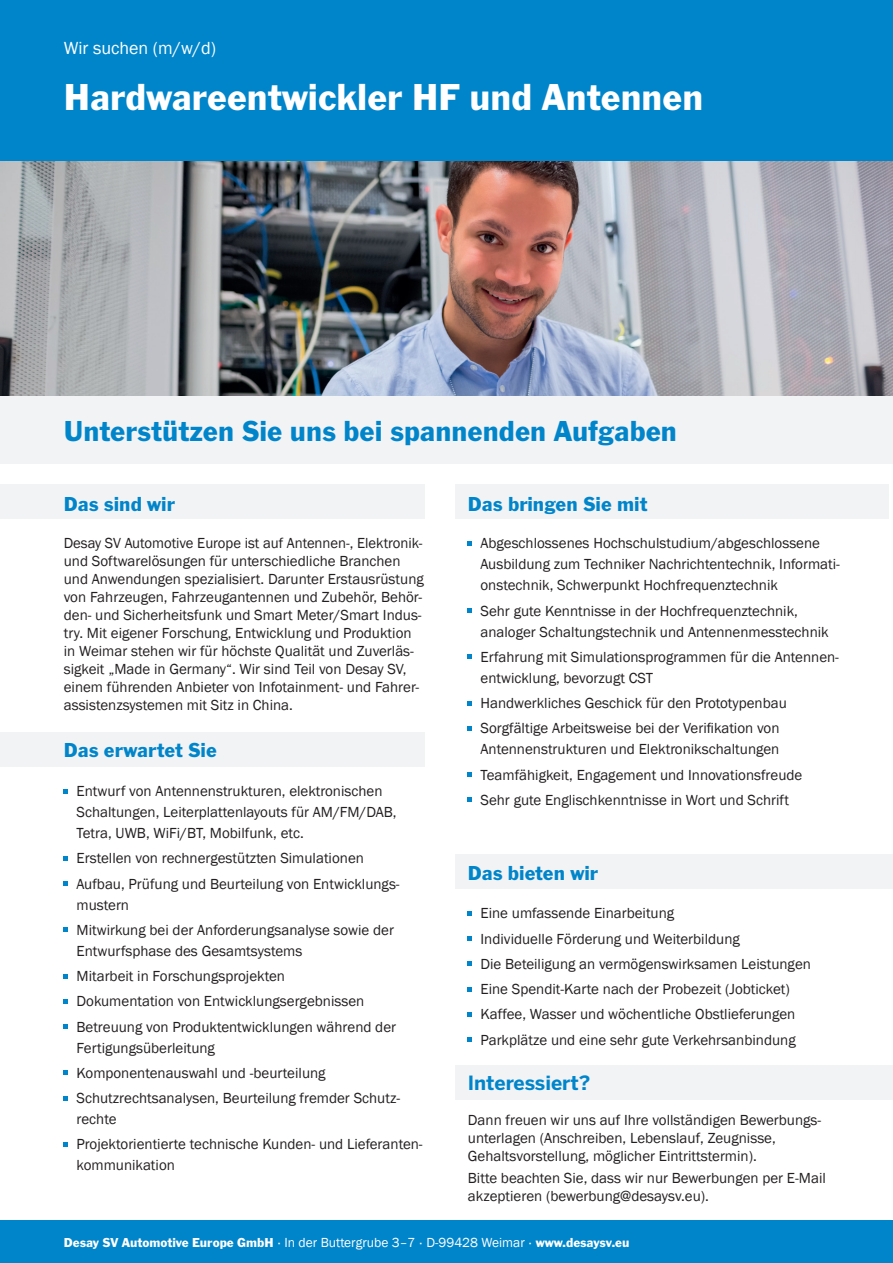
<style>
.page{position:relative;width:893px;height:1263px;background:#fff}
.page>*{position:absolute;margin:0;border:0;box-sizing:border-box;transform-origin:0 0}
.t1{font:39px "Franklin Gothic T";color:#fff}
.t2{font:30px "Franklin Gothic T";color:#0085cb}
.t3{font:21px "Franklin Gothic T";color:#0085cb}
.t4{font:700 19.5px "Benton Sans";color:#0085cb}
.t5{font:18px "Franklin Gothic";color:#fff}
.t6{font:15px/25.2px "Franklin Gothic";color:#231f20}
.t7{font:13.5px "Franklin Gothic T";color:#fff}
.s1{font-style:inherit}
.s2{font-family:"Franklin Gothic"}
</style>
<div class="page">
<div style="left:0;top:1220px;width:893px;height:43px;background:#0085cb"></div>
<div style="left:0;top:0;width:893px;height:162px;background:#0085cb"></div>
<div style="left:455px;top:484px;width:434px;height:34px;background:#f2f3f4"></div>
<div style="left:0;top:395px;width:893px;height:68px;background:#f2f3f4"></div>
<div style="left:0;top:485px;width:425px;height:34px;background:#f2f3f4"></div>
<div style="left:455px;top:1066px;width:438px;height:34px;background:#f2f3f4"></div>
<div style="left:0;top:732px;width:425px;height:34px;background:#f2f3f4"></div>
<div style="left:455px;top:855px;width:438px;height:34px;background:#f2f3f4"></div>
<svg style="left:468px;top:911px;width:4px;height:4px"></svg>
<svg style="left:468px;top:936px;width:4px;height:5px"></svg>
<svg style="left:468px;top:962px;width:4px;height:4px"></svg>
<svg style="left:468px;top:987px;width:4px;height:4px"></svg>
<svg style="left:468px;top:1012px;width:4px;height:4px"></svg>
<svg style="left:468px;top:1037px;width:4px;height:5px"></svg>
<svg style="left:468px;top:541px;width:4px;height:4px"></svg>
<svg style="left:468px;top:608px;width:4px;height:5px"></svg>
<svg style="left:468px;top:655px;width:4px;height:4px"></svg>
<svg style="left:468px;top:701px;width:4px;height:4px"></svg>
<svg style="left:468px;top:726px;width:4px;height:4px"></svg>
<svg style="left:468px;top:772px;width:4px;height:5px"></svg>
<svg style="left:468px;top:798px;width:4px;height:4px"></svg>
<svg style="left:64px;top:789px;width:4px;height:4px"></svg>
<svg style="left:64px;top:856px;width:4px;height:4px"></svg>
<svg style="left:64px;top:881px;width:4px;height:5px"></svg>
<svg style="left:64px;top:928px;width:4px;height:4px"></svg>
<svg style="left:64px;top:974px;width:4px;height:4px"></svg>
<svg style="left:64px;top:999px;width:4px;height:4px"></svg>
<svg style="left:64px;top:1024px;width:4px;height:5px"></svg>
<svg style="left:64px;top:1071px;width:4px;height:4px"></svg>
<svg style="left:64px;top:1096px;width:4px;height:4px"></svg>
<svg style="left:64px;top:1142px;width:4px;height:4px"></svg>
<img style="left:0;top:162px;width:893px;height:233px">
<p class="t5" style="left:64px;top:37px;width:154px">Wir suchen (m/w/d)</p>
<h1 class="t1" style="left:64px;top:74px;width:641px">Hardwareentwickler HF und Antennen</h1>
<h2 class="t2" style="left:64px;top:413px;width:615px">Unterstützen Sie uns bei spannenden Aufgaben</h2>
<h3 class="t3" style="left:64px;top:491px;width:113px">Das sind wir</h3>
<p class="t6" style="left:64px;top:535px;width:362px;line-height:18px">Desay SV Automotive Europe ist auf Antennen-, Elektronik&shy;und Softwarelösungen für unterschiedliche Branchen und Anwendungen spezial<span class="s1">is</span>iert. Darunter Erstausrüstung von Fahrzeugen, Fahrzeugantennen und Zubehör, Behör&shy;den- und Sicherheitsfunk und Smart Meter/Smart Indus&shy;try. Mit eigener Forschung, Entwicklung und Produktion in Weimar stehen wir für höchste Qualität und Zuverläs&shy;sigkeit „Made in Germany“. Wir sind Teil von Desay SV, einem führenden Anbieter von Infotainment- und Fahrer&shy;assistenzsystemen mit Sitz in China.</p>
<h3 class="t3" style="left:64px;top:738px;width:155px">Das erwartet Sie</h3>
<p class="t6" style="left:77px;top:781px;width:322px;line-height:21px">Entwurf von Antennenstrukturen, elektronischen<br>Schaltungen, Leiterplattenlayouts für AM/FM/DAB,<br>Tetra, UWB, WiFi/BT, Mobilfunk, etc.</p>
<p class="t6" style="left:77px;top:846px;width:325px">Erstellen von rechnergestützten Simulationen<br>Aufbau, Prüfung und Beurteilung von Entwicklungs-</p>
<p class="t6" style="left:77px;top:892px;width:319px">mustern<br>Mitwirkung bei der Anforderungsanalyse sowie der</p>
<p class="t6" style="left:77px;top:939px;width:321px">Entwurfsphase des Gesamtsystems<br>Mitarbeit in Forschungsprojekten<br>Dokumentation von Entwicklungsergebnissen Betreuung von Produktentwicklungen während der</p>
<p class="t6" style="left:77px;top:1035px;width:325px">Fertigungsüberleitung<br>Komponentenauswahl und -beurteilung<br>Schutzrechtsanalysen, Beurteilung fremder Schutz-</p>
<p class="t6" style="left:77px;top:1107px;width:348px">rechte<br>Projektorientierte technische Kunden- und Lieferanten-</p>
<p class="t6" style="left:77px;top:1153px;width:100px">kommunikation</p>
<h3 class="t3" style="left:468px;top:491px;width:181px">Das bringen Sie mit</h3>
<p class="t6" style="left:480px;top:533px;width:361px;line-height:21px">Abgeschlossenes Hochschulstudium/abgeschlossene<br>Ausbildung zum Techniker Nachrichtentechnik, Informati&shy;onstechnik, Schwerpunkt Hochfrequenztechnik</p>
<p class="t6" style="left:480px;top:600px;width:350px;line-height:21px">Sehr gute Kenntnisse in der Hochfrequenztechnik, analoger Schaltungstechnik und Antennenmesstechnik</p>
<p class="t6" style="left:480px;top:647px;width:360px;line-height:21px">Erfahrung mit Simulationsprogrammen für die Antennen&shy;entwicklung, bevorzugt CST</p>
<p class="t6" style="left:480px;top:691px;width:308px">Handwerkliches Geschick für den Prototypenbau<br>Sorgfältige Arbeitsweise bei der Verifikation von</p>
<p class="t6" style="left:480px;top:737px;width:323px">Antennenstrukturen und Elektronikschaltungen<br>Teamfähigkeit, Engagement und Innovationsfreude<br>Sehr gute Englischkenntnisse in Wort und Schrift</p>
<h3 class="t3" style="left:468px;top:860px;width:132px">Das bieten wir</h3>
<p class="t6" style="left:480px;top:901px;width:332px">Eine umfassende Einarbeitung<br>Individuelle Förderung und Weiterbildung<br>Die Beteiligung an vermögenswirksamen Leistungen Eine Spendit-Karte nach der Probezeit (Jobticket)<br>Kaffee, Wasser und wöchentliche Obstlieferungen Parkplätze und eine sehr gute Verkehrsanbindung</p>
<h3 class="t4" style="left:468px;top:1071px;width:124px">Interessiert?</h3>
<p class="t6" style="left:468px;top:1111px;width:355px;line-height:18px">Dann freuen wir uns auf Ihre vollständigen Bewerbungs&shy;unterlagen (Anschreiben, Lebenslauf, Zeugnisse,<br>Gehaltsvorstellung, möglicher Eintrittstermin).</p>
<p class="t6" style="left:468px;top:1170px;width:359px;line-height:18px">Bitte beachten Sie, dass wir nur Bewerbungen per E-Mail akzeptieren (bewerbung@desaysv.eu).</p>
<p class="t7" style="left:64px;top:1234px;width:567px">Desay SV Automotive Europe GmbH <span class="s2">· In der Buttergrube 3–7 · D-99428 Weimar ·</span> www.desaysv.eu</p>
</div>
